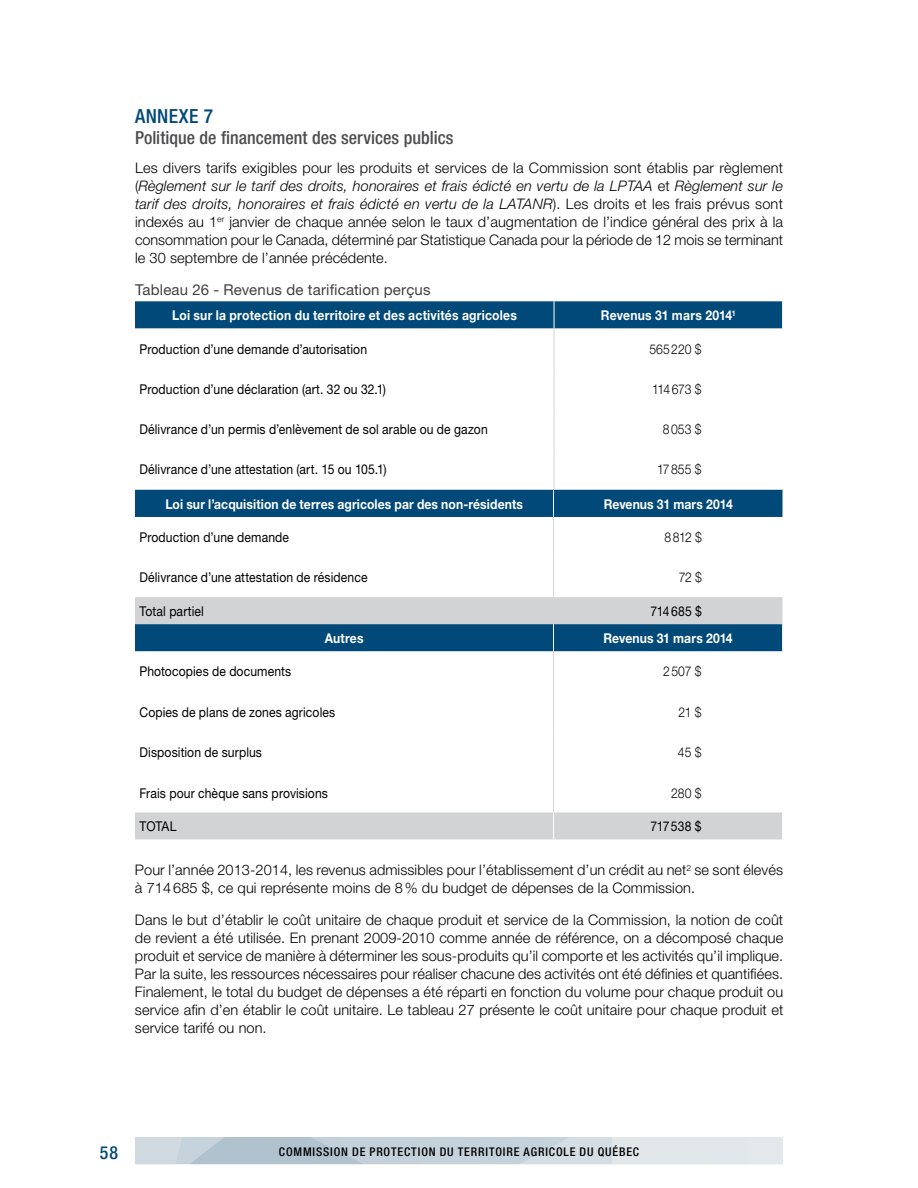
<style>
.page{position:relative;width:918px;height:1188px;background:#fff}
.page>*{position:absolute;margin:0;border:0;box-sizing:border-box;transform-origin:0 0}
.t1{font:500 condensed 19.5px "Helvetica Neue";letter-spacing:.025em;color:#004978}
.t2{font:500 condensed 18px "Helvetica Neue";color:#4d4d4f}
.t3{font:500 condensed 18px "Helvetica Neue";color:#004978}
.t4{font:15px "Helvetica Neue";letter-spacing:.01em;color:#414042}
.t5{font:300 14.55px/18px "Helvetica Neue";letter-spacing:.005em;color:#000;text-align:justify}
.t6{font:13.5px "Helvetica Neue";letter-spacing:.01em;color:#000;scale:.9 1}
.t7{font:700 13.5px "Helvetica Neue";letter-spacing:.01em;color:#fff;scale:.9 1}
.t8{font:300 13.5px "Helvetica Neue";color:#000;scale:.9 1}
.t9{font:500 condensed 12px "Helvetica Neue";letter-spacing:.07em;color:#000}
.s1{font-style:italic}
</style>
<div class="page">
<svg style="left:135px;top:1137px;width:648px;height:27px;background:#cad5dd"></svg>
<div style="left:135px;top:301px;width:648px;height:27px;background:#004978"></div>
<hr style="left:554px;top:328px;width:1px;height:40px;background:#d1d3d4">
<hr style="left:554px;top:368px;width:1px;height:41px;background:#d1d3d4">
<hr style="left:554px;top:409px;width:1px;height:40px;background:#d1d3d4">
<hr style="left:554px;top:449px;width:1px;height:40px;background:#d1d3d4">
<hr style="left:135px;top:489px;width:419px;height:1px;background:#d1d3d4">
<hr style="left:554px;top:489px;width:229px;height:1px;background:#d1d3d4">
<div style="left:135px;top:490px;width:648px;height:27px;background:#004978"></div>
<hr style="left:553px;top:517px;width:1px;height:40px;background:#d1d3d4">
<hr style="left:553px;top:557px;width:1px;height:40px;background:#d1d3d4">
<svg style="left:135px;top:597px;width:648px;height:54px;background:#698ea6"></svg>
<hr style="left:553px;top:651px;width:1px;height:40px;background:#d1d3d4">
<hr style="left:553px;top:691px;width:1px;height:40px;background:#d1d3d4">
<hr style="left:553px;top:731px;width:1px;height:41px;background:#d1d3d4">
<hr style="left:553px;top:772px;width:1px;height:40px;background:#d1d3d4">
<div style="left:135px;top:812px;width:647px;height:27px;background:#d1d3d4"></div>
<h2 class="t1" style="left:135px;top:105px;width:80px">ANNEXE 7</h2>
<h2 class="t2" style="left:135px;top:127px;width:320px">Politique de financement des services publics</h2>
<p class="t5" style="left:135px;top:159px;width:650px">Les divers tarifs exigibles pour les produits et services de la Commission sont établis par règlement (<span class="s1">Règlement sur le tarif des droits, honoraires et frais édicté en vertu de la LPTAA</span> et <span class="s1">Règlement sur le tarif des droits, honoraires et frais édicté en vertu de la LATANR</span>). Les droits et les frais prévus sont indexés au 1<sup>er</sup> janvier de chaque année selon le taux d’augmentation de l’indice général des prix à la consommation pour le Canada, déterminé par Statistique Canada pour la période de 12 mois se terminant le 30 septembre de l’année précédente.</p>
<p class="t4" style="left:135px;top:280px;width:297px">Tableau 26 - Revenus de tarification perçus</p>
<p class="t7" style="left:172px;top:307px;width:385px">Loi sur la protection du territoire et des activités agricoles</p>
<p class="t7" style="left:601px;top:307px;width:151px">Revenus 31 mars 2014<sup>1</sup></p>
<p class="t6" style="left:139px;top:341px;width:254px">Production d’une demande d’autorisation</p>
<p class="t8" style="left:649px;top:340px;width:59px">565220 $</p>
<p class="t6" style="left:139px;top:381px;width:275px">Production d’une déclaration (art. 32 ou 32.1)</p>
<p class="t8" style="left:652px;top:381px;width:57px">114673 $</p>
<p class="t6" style="left:139px;top:421px;width:388px">Délivrance d’un permis d’enlèvement de sol arable ou de gazon</p>
<p class="t8" style="left:663px;top:421px;width:45px">8053 $</p>
<p class="t6" style="left:139px;top:462px;width:276px">Délivrance d’une attestation (art. 15 ou 105.1)</p>
<p class="t8" style="left:657px;top:461px;width:51px">17855 $</p>
<p class="t7" style="left:165px;top:496px;width:399px">Loi sur l’acquisition de terres agricoles par des non-résidents</p>
<p class="t7" style="left:604px;top:496px;width:145px">Revenus 31 mars 2014</p>
<p class="t6" style="left:140px;top:529px;width:168px">Production d’une demande</p>
<p class="t8" style="left:665px;top:529px;width:43px">8812 $</p>
<p class="t6" style="left:139px;top:569px;width:255px">Délivrance d’une attestation de résidence</p>
<p class="t8" style="left:679px;top:569px;width:27px">72 $</p>
<p class="t6" style="left:139px;top:603px;width:73px">Total partiel</p>
<p class="t6" style="left:651px;top:603px;width:59px">714685 $</p>
<p class="t7" style="left:325px;top:630px;width:44px">Autres</p>
<p class="t7" style="left:604px;top:630px;width:145px">Revenus 31 mars 2014</p>
<p class="t6" style="left:140px;top:664px;width:170px">Photocopies de documents</p>
<p class="t8" style="left:663px;top:663px;width:44px">2507 $</p>
<p class="t6" style="left:139px;top:704px;width:219px">Copies de plans de zones agricoles</p>
<p class="t8" style="left:678px;top:703px;width:27px">21 $</p>
<p class="t6" style="left:139px;top:744px;width:138px">Disposition de surplus</p>
<p class="t8" style="left:678px;top:744px;width:28px">45 $</p>
<p class="t6" style="left:139px;top:785px;width:211px">Frais pour chèque sans provisions</p>
<p class="t8" style="left:671px;top:784px;width:35px">280 $</p>
<p class="t6" style="left:139px;top:818px;width:43px">TOTAL</p>
<p class="t6" style="left:650px;top:818px;width:58px">717538 $</p>
<p class="t5" style="left:135px;top:861px;width:650px">Pour l’année 2013-2014, les revenus admissibles pour l’établissement d’un crédit au net<sup>2</sup> se sont élevés à 714685 $, ce qui représente moins de 8% du budget de dépenses de la Commission.</p>
<p class="t5" style="left:135px;top:910px;width:650px">Dans le but d’établir le coût unitaire de chaque produit et service de la Commission, la notion de coût de revient a été utilisée. En prenant 2009-2010 comme année de référence, on a décomposé chaque produit et service de manière à déterminer les sous-produits qu’il comporte et les activités qu’il implique.<br>Par la suite, les ressources nécessaires pour réaliser chacune des activités ont été définies et quantifiées.<br>Finalement, le total du budget de dépenses a été réparti en fonction du volume pour chaque produit ou service afin d’en établir le coût unitaire. Le tableau 27 présente le coût unitaire pour chaque produit et service tarifé ou non.</p>
<p class="t3" style="left:100px;top:1141px;width:20px">58</p>
<p class="t9" style="left:279px;top:1145px;width:362px">COMMISSION DE PROTECTION DU TERRITOIRE AGRICOLE DU QUÉBEC</p>
</div>
